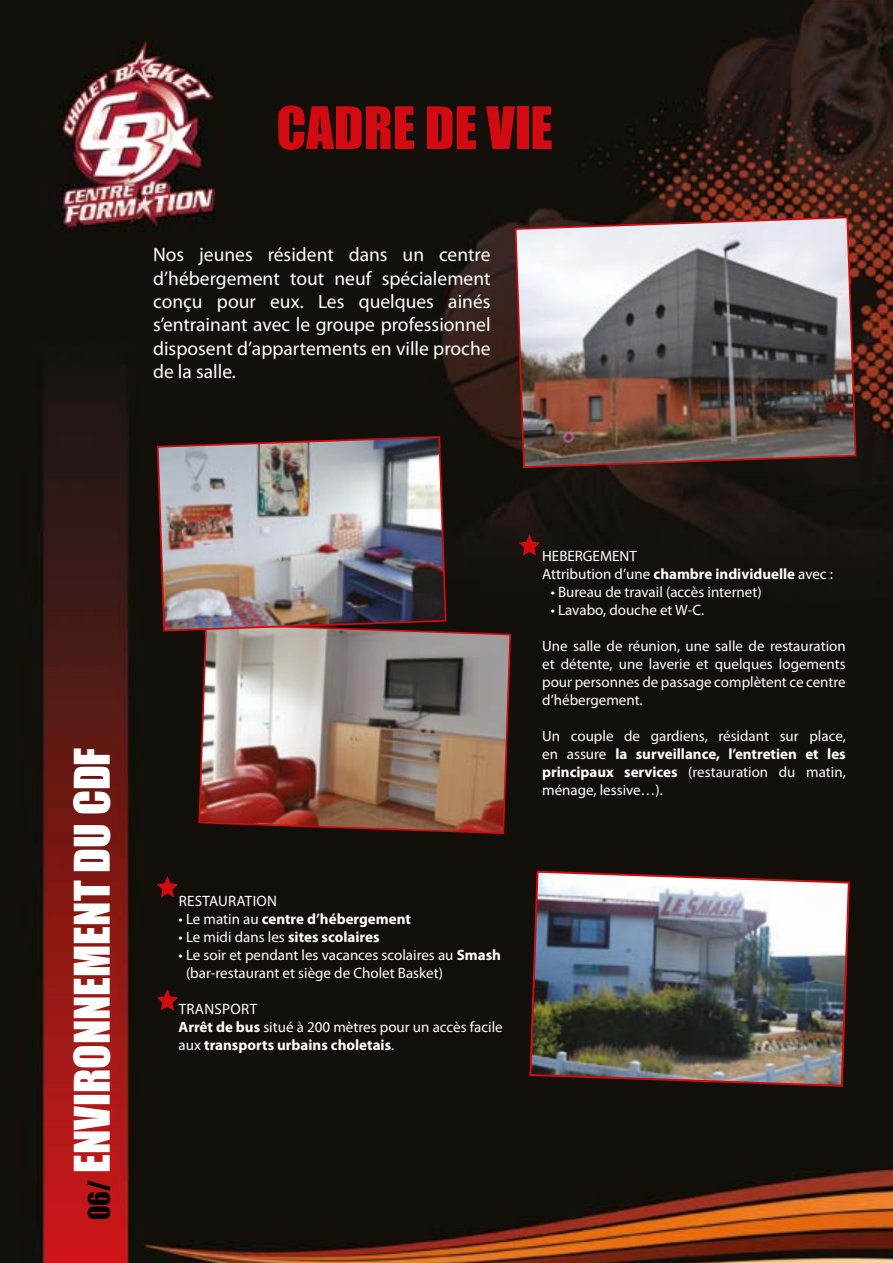
<style>
.page{position:relative;width:893px;height:1263px;background:#fff}
.page>*{position:absolute;margin:0;border:0;box-sizing:border-box;transform-origin:0 0}
.t1{font:54px "Impact";color:#d20a11}
.t2{font:45px "Impact";color:#fff}
.t3{font:19.5px/23.4px "Myriad Pro";color:#fff;text-align:justify}
.t4{font:15px/18px "Myriad Pro";color:#fff}
.t5{font:700 15px "Myriad Pro";color:#fff}
.t6{font:15px "Myriad Pro";letter-spacing:.02em;color:#fff}
.s1{font-size:27px;color:#000}
.s2{font-weight:400}
.s3{font-weight:700}
</style>
<div class="page">
<img style="left:0;top:0;width:893px;height:1263px">
<img style="left:528px;top:870px;width:323px;height:218px">
<img style="left:514px;top:216px;width:343px;height:253px">
<img style="left:198px;top:622px;width:314px;height:213px">
<img style="left:156px;top:435px;width:291px;height:197px">
<svg style="left:157px;top:876px;width:21px;height:21px"></svg>
<svg style="left:157px;top:989px;width:21px;height:21px"></svg>
<svg style="left:519px;top:534px;width:21px;height:22px"></svg>
<h1 class="t1" style="left:276px;top:86px;width:278px">CADRE DE VIE</h1>
<h3 class="t3" style="left:153px;top:243px;width:339px">Nos jeunes résident dans un centre d’hébergement tout neuf spécialement conçu pour eux. Les quelques ainés s’entrainant avec le groupe professionnel disposent d’appartements en ville proche de la salle.</h3>
<h2 class="t2" style="left:57px;top:1220px;width:472px;rotate:-90deg"><span class="s1">06/</span> Environnement du CDF</h2>
<p class="t6" style="left:179px;top:892px;width:89px">Restauration</p>
<p class="t5" style="left:179px;top:909px;width:234px"><span class="s2">• Le matin au</span> centre d’hébergement</p>
<p class="t4" style="left:179px;top:928px;width:202px">• Le midi dans les <span class="s3">sites scolaires</span></p>
<p class="t4" style="left:186px;top:946px;width:316px;text-indent:-7px">• Le soir et pendant les vacances scolaires au <span class="s3">Smash </span>(bar-restaurant et siège de Cholet Basket)</p>
<p class="t4" style="left:179px;top:1000px;width:326px">TRANSPORT<br><span class="s3">Arrêt de bus</span> situé à 200 mètres pour un accès facile aux <span class="s3">transports urbains choletais</span>.</p>
<p class="t4" style="left:542px;top:546px;width:292px">HEBERGEMENT<br>Attribution d’une <span class="s3">chambre individuelle</span> avec :</p>
<p class="t4" style="left:551px;top:582px;width:213px">• Bureau de travail (accès internet)</p>
<p class="t4" style="left:551px;top:600px;width:155px">• Lavabo, douche et W-C.</p>
<p class="t4" style="left:542px;top:636px;width:305px;text-align:justify">Une salle de réunion, une salle de restauration et détente, une laverie et quelques logements pour personnes de passage complètent ce centre d’hébergement.</p>
<p class="t4" style="left:542px;top:726px;width:305px;text-align:justify">Un couple de gardiens, résidant sur place, en assure <span class="s3">la surveillance, l’entretien et les principaux services</span> (restauration du matin, ménage, lessive…).</p>
</div>
